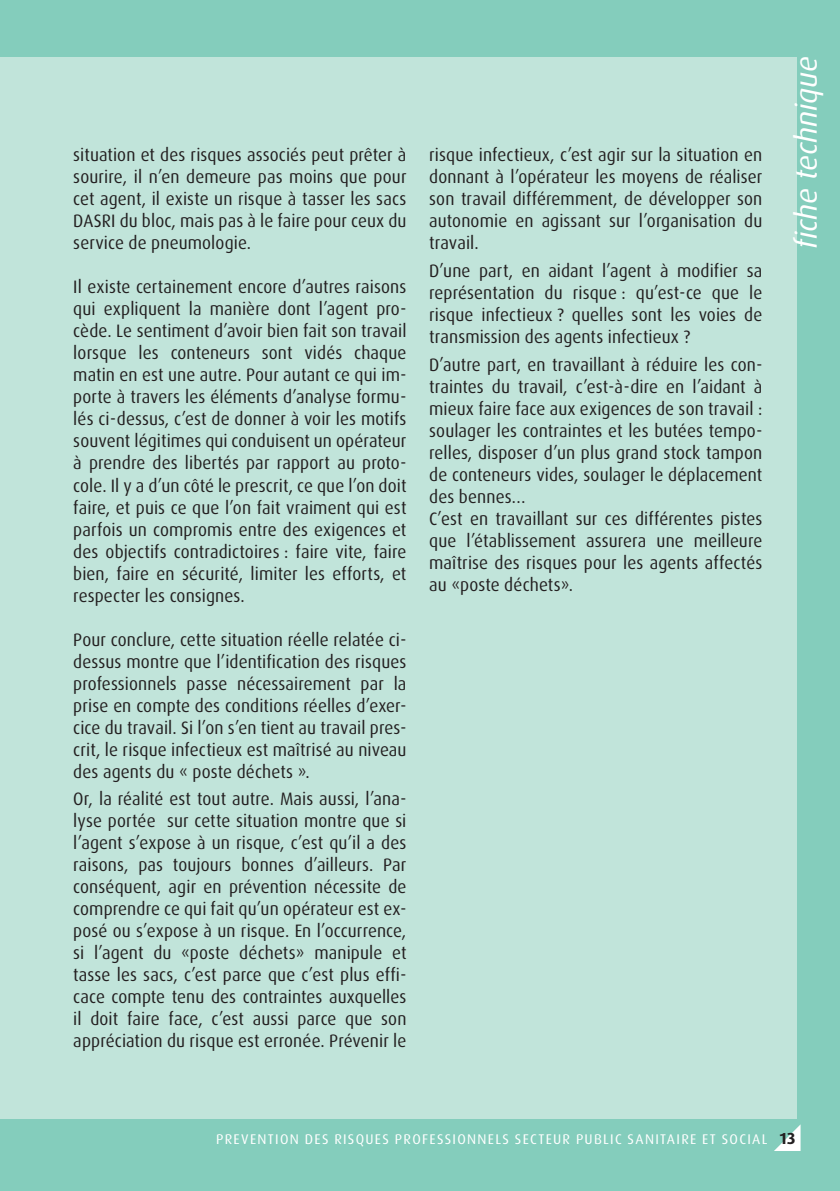
<style>
.page{position:relative;width:840px;height:1191px;background:#fff}
.page>*{position:absolute;margin:0;border:0;box-sizing:border-box;transform-origin:0 0}
.t1{font:italic 30px "Dax";color:#fff}
.t2{font:18px/22px "Dax";letter-spacing:.005em;color:#231f20;text-align:justify;scale:.95 1}
.t3{font:14px "Dax";letter-spacing:.095em;color:#fff}
.s1{font-weight:700;font-size:16px;color:#231f20}
</style>
<div class="page">
<div style="left:0;top:0;width:839px;height:1191px;background:#84cdbc"></div>
<div style="left:0;top:58px;width:796px;height:1060px;background:#c1e4da"></div>
<svg style="left:774px;top:1125px;width:26px;height:26px"></svg>
<p class="t2" style="left:73px;top:144px;width:352px">situation et des risques associés peut prêter à sourire, il n’en demeure pas moins que pour cet agent, il existe un risque à tasser les sacs DASRI du bloc, mais pas à le faire pour ceux du service de pneumologie.</p>
<p class="t2" style="left:73px;top:276px;width:352px">Il existe certainement encore d’autres raisons qui expliquent la manière dont l’agent pro&shy;cède. Le sentiment d’avoir bien fait son travail lorsque les conteneurs sont vidés chaque matin en est une autre. Pour autant ce qui im&shy;porte à travers les éléments d’analyse formu&shy;lés ci-dessus, c’est de donner à voir les motifs souvent légitimes qui conduisent un opérateur à prendre des libertés par rapport au proto&shy;cole. Il y a d’un côté le prescrit, ce que l’on doit faire, et puis ce que l’on fait vraiment qui est parfois un compromis entre des exigences et des objectifs contradictoires : faire vite, faire bien, faire en sécurité, limiter les efforts, et respecter les consignes.</p>
<p class="t2" style="left:73px;top:628px;width:352px">Pour conclure, cette situation réelle relatée ci&shy;dessus montre que l’identification des risques professionnels passe nécessairement par la prise en compte des conditions réelles d’exer&shy;cice du travail. Si l’on s’en tient au travail pres&shy;crit, le risque infectieux est maîtrisé au niveau des agents du « poste déchets ».</p>
<p class="t2" style="left:73px;top:788px;width:352px">Or, la réalité est tout autre. Mais aussi, l’ana&shy;lyse portée sur cette situation montre que si l’agent s’expose à un risque, c’est qu’il a des raisons, pas toujours bonnes d’ailleurs. Par conséquent, agir en prévention nécessite de comprendre ce qui fait qu’un opérateur est ex&shy;posé ou s’expose à un risque. En l’occurrence, si l’agent du «poste déchets» manipule et tasse les sacs, c’est parce que c’est plus effi&shy;cace compte tenu des contraintes auxquelles il doit faire face, c’est aussi parce que son appréciation du risque est erronée. Prévenir le</p>
<p class="t2" style="left:429px;top:144px;width:352px">risque infectieux, c’est agir sur la situation en donnant à l’opérateur les moyens de réaliser son travail différemment, de développer son autonomie en agissant sur l’organisation du travail.</p>
<p class="t2" style="left:429px;top:260px;width:352px">D’une part, en aidant l’agent à modifier sa représentation du risque : qu’est-ce que le risque infectieux ? quelles sont les voies de transmission des agents infectieux ?</p>
<p class="t2" style="left:429px;top:354px;width:352px;text-align:left">D’autre part, en travaillant à réduire les con&shy;traintes du travail, c’est-à-dire en l’aidant à mieux faire face aux exigences de son travail : soulager les contraintes et les butées tempo&shy;relles, disposer d’un plus grand stock tampon de conteneurs vides, soulager le déplacement des bennes…<br>C’est en travaillant sur ces différentes pistes que l’établissement assurera une meilleure maîtrise des risques pour les agents affectés au «poste déchets».</p>
<h1 class="t1" style="left:789px;top:249px;width:194px;rotate:-90deg">fiche technique</h1>
<p class="t3" style="left:216px;top:1131px;width:581px">PREVENTION DES RISQUES PROFESSIONNELS SECTEUR PUBLIC SANITAIRE ET SOCIAL <span class="s1">13</span></p>
</div>
